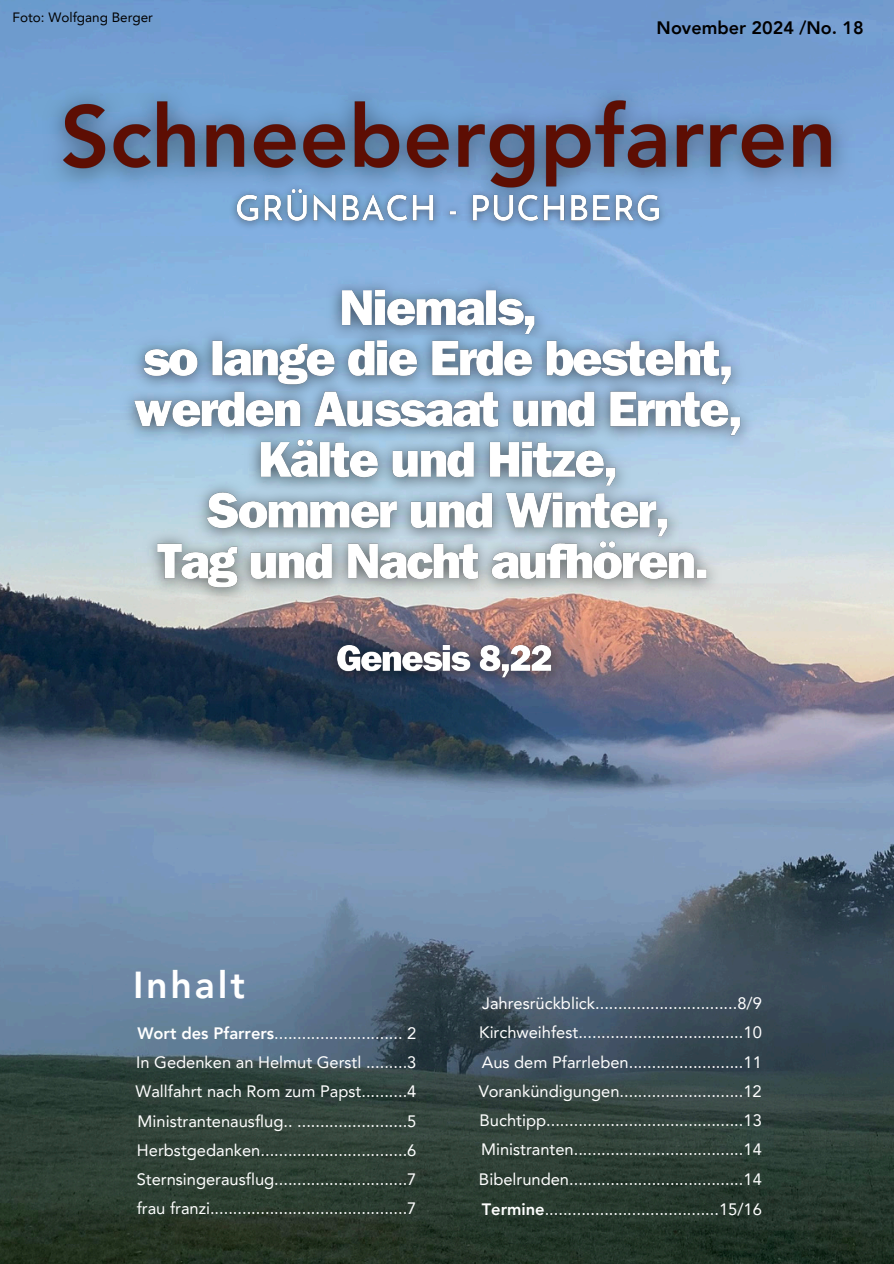
<style>
.page{position:relative;width:894px;height:1264px;background:#fff}
.page>*{position:absolute;margin:0;border:0;box-sizing:border-box;transform-origin:0 0}
.t1{font:800 37.5px "Avenir LT Pro";letter-spacing:.075em;color:#fff}
.t2{font:800 18px "Avenir LT Pro";color:#000}
.t3{font:16.5px/29.4px "Avenir LT Pro";color:#fff;text-align:justify}
.t4{font:13.5px "Avenir LT Pro";color:#000}
.s1{font-weight:800}
</style>
<div class="page">
<img style="left:0;top:0;width:893px;height:1263px">
<img style="left:30px;top:70px;width:834px;height:153px">
<img style="left:224px;top:177px;width:447px;height:58px">
<img style="left:111px;top:267px;width:653px;height:435px">
<h6 class="t4" style="left:13px;top:12px;width:142px">Foto: Wolfgang Berger</h6>
<p class="t2" style="left:656px;top:20px;width:208px">November 2024 /No. 18</p>
<h5 class="t1" style="left:133px;top:970px;width:113px">Inhalt</h5>
<p class="t3" style="left:135px;top:1019px;width:282px"><span class="s1">Wort des Pfarrers</span>............................ 2<br>In Gedenken an Helmut Gerstl .........3<br>Wallfahrt nach Rom zum Papst..........4<br>Ministrantenausflug.. ........................5<br>Herbstgedanken................................6<br>Sternsingerausflug.............................7 frau franzi...........................................7</p>
<h4 class="t3" style="left:478px;top:990px;width:284px">Jahresrückblick...............................8/9<br>Kirchweihfest....................................10<br>Aus dem Pfarrleben.........................11<br>Vorankündigungen...........................12<br>Buchtipp...........................................13<br>Ministranten.....................................14<br>Bibelrunden......................................14<br><span class="s1">Termine</span>......................................15/16</h4>
</div>
